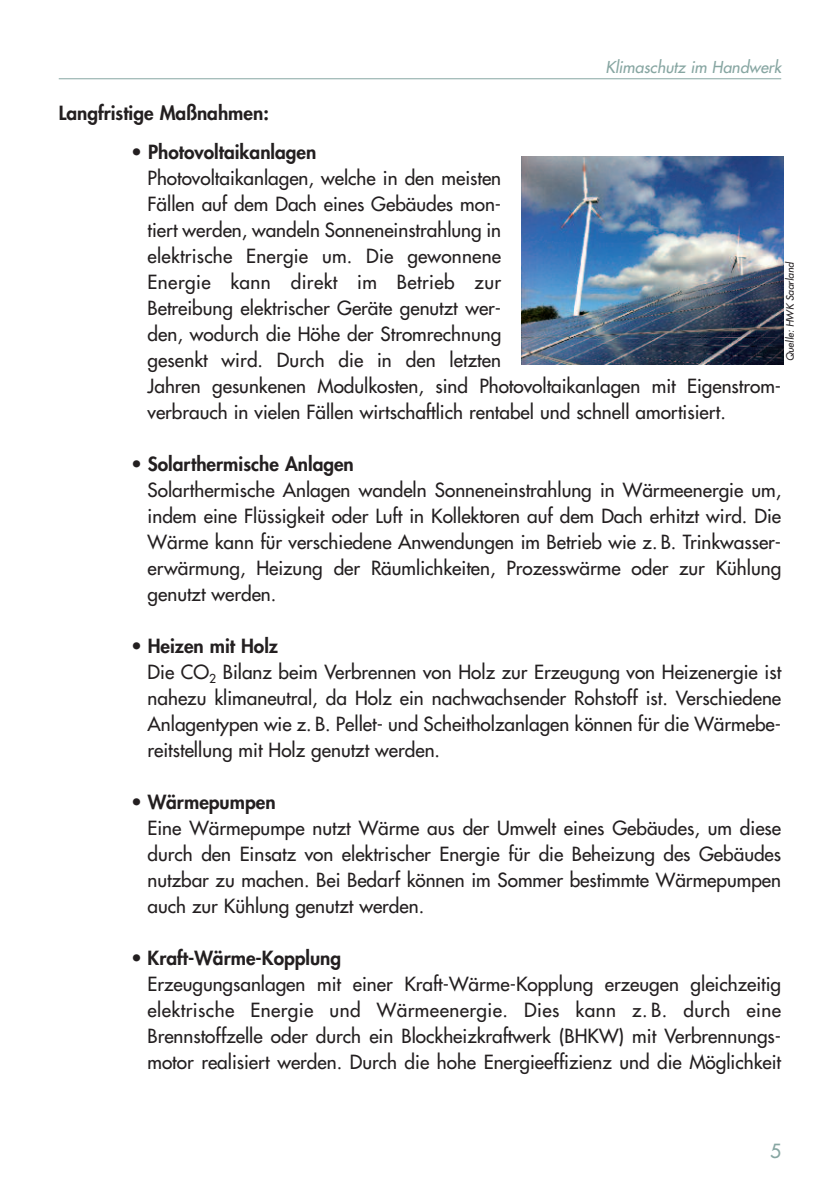
<style>
.page{position:relative;width:840px;height:1191px;background:#fff}
.page>*{position:absolute;margin:0;border:0;box-sizing:border-box;transform-origin:0 0}
.t1{font:19px/26px "Futura";color:#231f20;text-align:justify}
.t2{font:800 19px "Futura";color:#231f20}
.t3{font:19px "Futura";color:#87a6a2}
.t4{font:italic 16px "Futura";color:#87a6a2}
.t5{font:italic 10px "Futura";color:#231f20}
.s1{font-weight:800}
</style>
<div class="page">
<hr style="left:59px;top:78px;width:721px;height:1px;background:#87a6a2">
<img style="left:521px;top:156px;width:261px;height:208px">
<p class="t4" style="left:605px;top:59px;width:177px">Klimaschutz im Handwerk</p>
<p class="t2" style="left:59px;top:104px;width:211px">Langfristige Maßnahmen:</p>
<p class="t2" style="left:131px;top:143px;width:186px">• Photovoltaikanlagen</p>
<p class="t1" style="left:147px;top:166px;width:634px;text-align:left">Photovoltaikanlagen, welche in den meisten<br>Fällen auf dem Dach eines Gebäudes mon-<br>tiert werden, wandeln Sonneneinstrahlung in<br>elektrische Energie um. Die gewonnene<br>Energie kann direkt im Betrieb zur<br>Betreibung elektrischer Geräte genutzt wer-<br>den, wodurch die Höhe der Stromrechnung<br>gesenkt wird. Durch die in den letzten<br>Jahren gesunkenen Modulkosten, sind Photovoltaikanlagen mit Eigenstrom&shy;verbrauch in vielen Fällen wirtschaftlich rentabel und schnell amortisiert.</p>
<p class="t2" style="left:131px;top:455px;width:224px">• Solarthermische Anlagen</p>
<p class="t1" style="left:147px;top:478px;width:634px">Solarthermische Anlagen wandeln Sonneneinstrahlung in Wärmeenergie um, indem eine Flüssigkeit oder Luft in Kollektoren auf dem Dach erhitzt wird. Die Wärme kann für verschiedene Anwendungen im Betrieb wie z. B. Trinkwasser&shy;erwärmung, Heizung der Räumlichkeiten, Prozesswärme oder zur Kühlung genutzt werden.</p>
<p class="t1" style="left:147px;top:634px;width:634px;text-align:left;text-indent:-16px"><span class="s1">• Heizen mit Holz<br></span>Die CO<sub>2</sub> Bilanz beim Verbrennen von Holz zur Erzeugung von Heizenergie ist nahezu klimaneutral, da Holz ein nachwachsender Rohstoff ist. Verschiedene Anlagentypen wie z. B. Pellet- und Scheitholzanlagen können für die Wärmebe&shy;reitstellung mit Holz genutzt werden.</p>
<p class="t2" style="left:131px;top:793px;width:146px">• Wärmepumpen</p>
<p class="t1" style="left:147px;top:816px;width:634px">Eine Wärmepumpe nutzt Wärme aus der Umwelt eines Gebäudes, um diese durch den Einsatz von elektrischer Energie für die Beheizung des Gebäudes nutzbar zu machen. Bei Bedarf können im Sommer bestimmte Wärmepumpen auch zur Kühlung genutzt werden.</p>
<p class="t2" style="left:131px;top:949px;width:211px">• Kraft-Wärme-Kopplung</p>
<p class="t1" style="left:147px;top:972px;width:634px">Erzeugungsanlagen mit einer Kraft-Wärme-Kopplung erzeugen gleichzeitig elektrische Energie und Wärmeenergie. Dies kann z. B. durch eine Brennstoffzelle oder durch ein Blockheizkraftwerk (BHKW) mit Verbrennungs&shy;motor realisiert werden. Durch die hohe Energieeffizienz und die Möglichkeit</p>
<p class="t5" style="left:784px;top:361px;width:100px;rotate:-90deg">Quelle: HWK Saarland</p>
<p class="t3" style="left:769px;top:1142px;width:12px">5</p>
</div>
